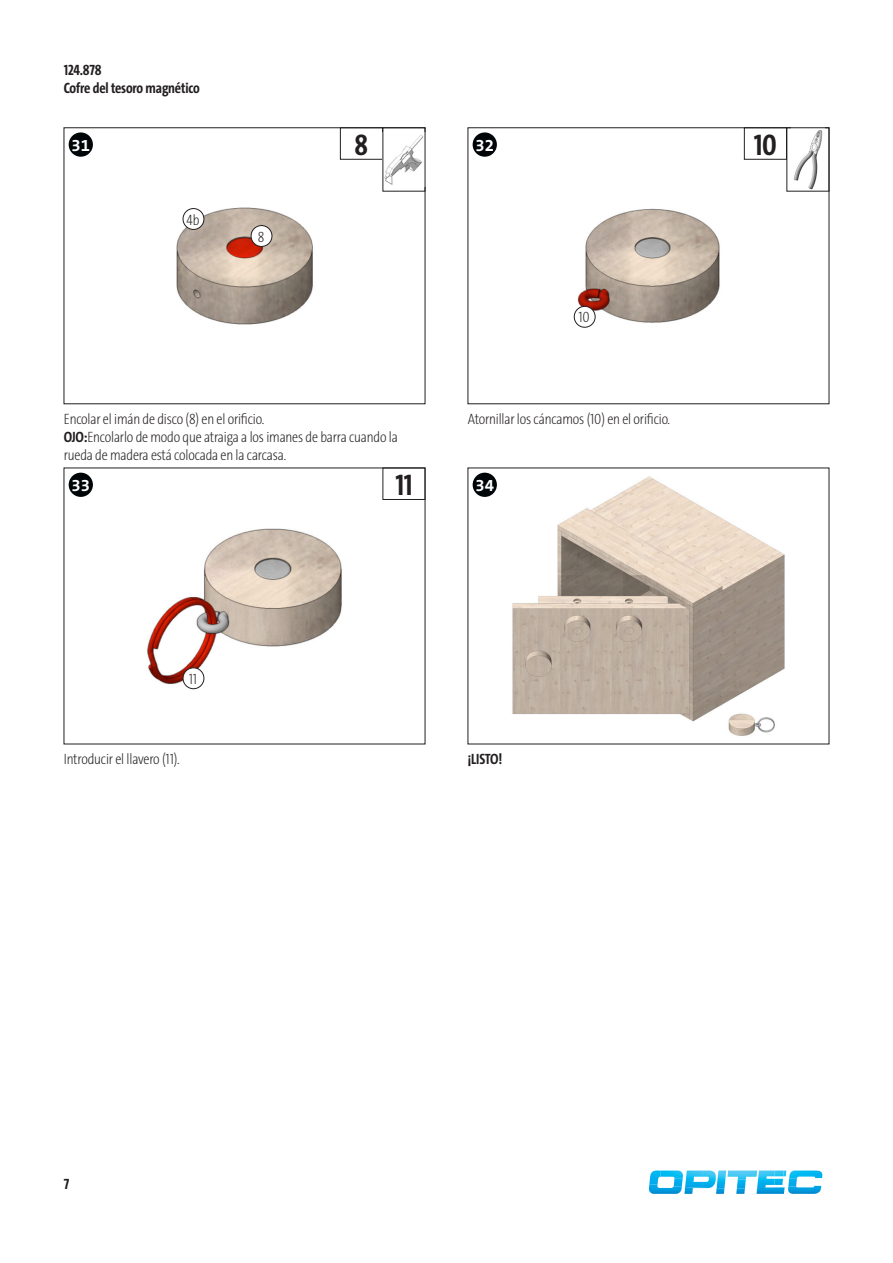
<style>
.page{position:relative;width:893px;height:1263px;background:#fff}
.page>*{position:absolute;margin:0;border:0;box-sizing:border-box;transform-origin:0 0}
.Anleitungstext-Inhal{font:700 30px "The Sans Cd LF7";color:#231f20}
.t1{font:700 16.8px "The Sans B W7";color:#fff}
.Anleitungstext-Inhal-2{font:200 15px/18px "The Sans Cd LF2";letter-spacing:-.01em;color:#231f20}
.Anleitungstext-Inhal-3{font:700 15px "The Sans Cd LF7";letter-spacing:-.01em;color:#231f20}
.s1{font-family:"The Sans Cd LF7";font-weight:700}
</style>
<div class="page">
<svg style="left:648px;top:1170px;width:175px;height:24px"></svg>
<img style="left:176px;top:207px;width:137px;height:118px">
<img style="left:573px;top:208px;width:147px;height:120px">
<img style="left:147px;top:528px;width:195px;height:162px">
<img style="left:512px;top:476px;width:273px;height:260px">
<div style="left:68px;top:132px;width:26px;height:26px;background:#000507;border-radius:50%"></div>
<div style="left:67px;top:131px;width:28px;height:27px;border:2px solid #fff;border-radius:50%"></div>
<div style="left:472px;top:132px;width:26px;height:26px;background:#000507;border-radius:50%"></div>
<div style="left:471px;top:131px;width:28px;height:27px;border:2px solid #fff;border-radius:50%"></div>
<div style="left:68px;top:472px;width:26px;height:26px;background:#000507;border-radius:50%"></div>
<div style="left:67px;top:471px;width:28px;height:28px;border:2px solid #fff;border-radius:50%"></div>
<div style="left:472px;top:472px;width:26px;height:26px;background:#000507;border-radius:50%"></div>
<div style="left:471px;top:471px;width:28px;height:28px;border:2px solid #fff;border-radius:50%"></div>
<div style="left:744px;top:128px;width:43px;height:31px;border:1px solid #231f20"></div>
<div style="left:183px;top:209px;width:21px;height:20px;background:#fff;border-radius:50%"></div>
<div style="left:183px;top:208px;width:21px;height:22px;border:1px solid #231f20;border-radius:50%"></div>
<div style="left:574px;top:306px;width:21px;height:21px;background:#fff;border-radius:50%"></div>
<div style="left:574px;top:306px;width:21px;height:21px;border:1px solid #231f20;border-radius:50%"></div>
<div style="left:183px;top:668px;width:21px;height:21px;background:#fff;border-radius:50%"></div>
<div style="left:183px;top:668px;width:21px;height:21px;border:1px solid #231f20;border-radius:50%"></div>
<div style="left:251px;top:226px;width:21px;height:20px;background:#fff;border-radius:50%"></div>
<div style="left:251px;top:225px;width:21px;height:22px;border:1px solid #231f20;border-radius:50%"></div>
<div style="left:383px;top:468px;width:42px;height:32px;border:1px solid #231f20"></div>
<img style="left:385px;top:135px;width:38px;height:50px">
<img style="left:793px;top:130px;width:30px;height:59px">
<p class="Anleitungstext-Inhal-3" style="left:64px;top:60px;width:39px">124.878</p>
<p class="Anleitungstext-Inhal-3" style="left:64px;top:78px;width:137px">Cofre del tesoro magnético</p>
<p class="Anleitungstext-Inhal" style="left:355px;top:125px;width:15px">8</p>
<p class="t1" style="left:72px;top:134px;width:20px">31</p>
<p class="t1" style="left:475px;top:134px;width:20px">32</p>
<p class="Anleitungstext-Inhal-2" style="left:186px;top:210px;width:15px">4b</p>
<p class="Anleitungstext-Inhal-2" style="left:258px;top:227px;width:8px">8</p>
<p class="Anleitungstext-Inhal-2" style="left:64px;top:409px;width:202px">Encolar el imán de disco (8) en el orificio.</p>
<p class="Anleitungstext-Inhal-2" style="left:64px;top:427px;width:336px"><span class="s1">OJO:</span>Encolarlo de modo que atraiga a los imanes de barra cuando la rueda de madera está colocada en la carcasa.</p>
<p class="Anleitungstext-Inhal-2" style="left:578px;top:308px;width:13px">10</p>
<p class="Anleitungstext-Inhal-2" style="left:468px;top:409px;width:204px">Atornillar los cáncamos (10) en el orificio.</p>
<p class="Anleitungstext-Inhal" style="left:395px;top:466px;width:19px">11</p>
<p class="t1" style="left:72px;top:475px;width:20px">33</p>
<p class="t1" style="left:475px;top:475px;width:20px">34</p>
<p class="Anleitungstext-Inhal-2" style="left:189px;top:669px;width:10px">11</p>
<p class="Anleitungstext-Inhal-2" style="left:64px;top:749px;width:117px">Introducir el llavero (11).</p>
<p class="Anleitungstext-Inhal-3" style="left:468px;top:749px;width:36px">¡LISTO!</p>
<p class="Anleitungstext-Inhal" style="left:754px;top:125px;width:25px">10</p>
<p class="Anleitungstext-Inhal-3" style="left:64px;top:1174px;width:7px">7</p>
</div>
